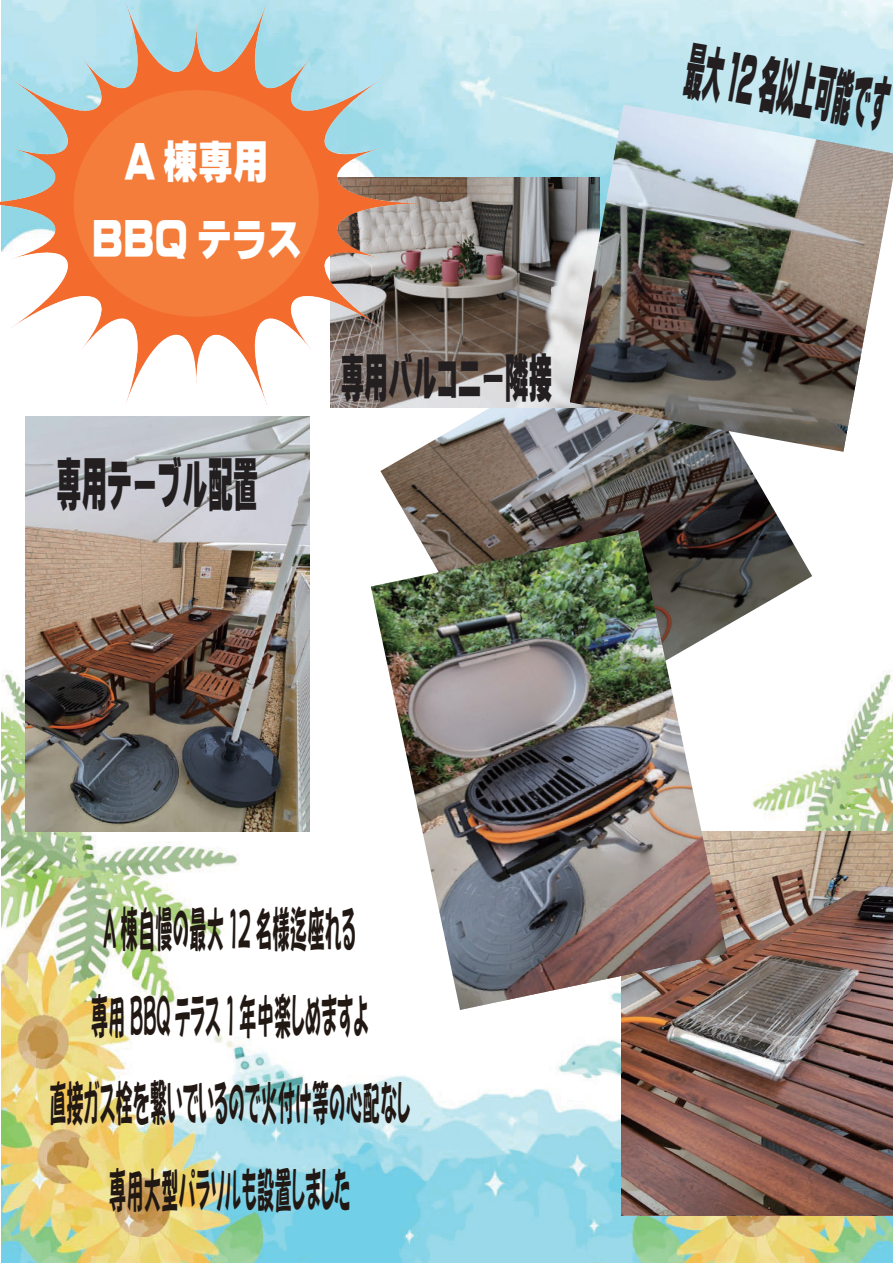
<style>
.page{position:relative;width:893px;height:1263px;background:#fff}
.page>*{position:absolute;margin:0;border:0;box-sizing:border-box;transform-origin:0 0}
.t1{font:59.25px "Heiti EGP4 Super Bold SJIS";color:#231f20;scale:.32 1}
.t2{font:55.95px "Heiti EGP4 Super Bold SJIS";color:#231f20;scale:.45 1}
.t3{font:50.55px "Heiti EGP4 Super Bold SJIS";color:#231f20;scale:.47 1}
.t4{font:49.65px/86.8px "Yuyu Gothictai EGP4 Extra SJIS";color:#211814;text-align:center;scale:.35 1}
.t5{font:44.1px/77.1px "Heiti EGP4 Super Bold SJIS";color:#fff;text-align:center;scale:.79 1}
</style>
<div class="page">
<img style="left:1px;top:0;width:892px;height:1263px">
<img style="left:26px;top:421px;width:283px;height:410px">
<img style="left:621px;top:831px;width:272px;height:385px">
<img style="left:380px;top:408px;width:432px;height:329px">
<img style="left:371px;top:530px;width:356px;height:480px">
<img style="left:432px;top:177px;width:138px;height:231px">
<img style="left:0;top:0;width:432px;height:421px">
<img style="left:570px;top:105px;width:323px;height:347px">
<p class="t5" style="left:91px;top:123px;width:268px">A 棟専用<br>BBQ テラス</p>
<p class="t2" style="left:57px;top:456px;width:450px">専用テーブル配置</p>
<p class="t3" style="left:341px;top:353px;width:452px">専用バルコニー隣接</p>
<p class="t1" style="left:691px;top:40px;width:645px;rotate:10deg">最大 12 名以上可能です</p>
<p class="t4" style="left:49px;top:886px;width:1034px">A 棟自慢の最大 12 名様迄座れる<br>専用 BBQ テラス 1 年中楽しめますよ<br>直接ガス栓を繋いでいるので火付け等の心配なし専用大型パラソルも設置しました</p>
</div>
